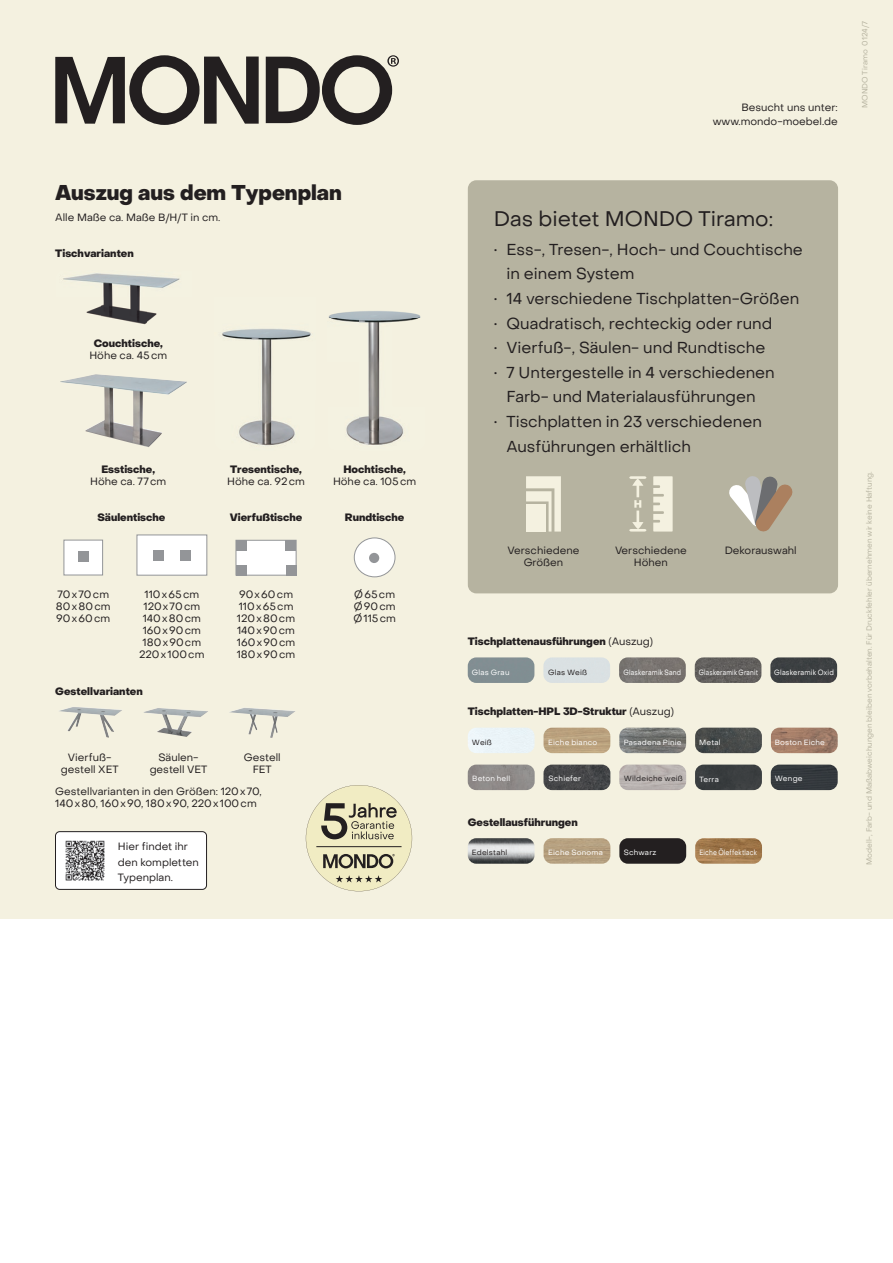
<style>
.page{position:relative;width:893px;height:1263px;background:#fff}
.page>*{position:absolute;margin:0;border:0;box-sizing:border-box;transform-origin:0 0}
.t1{font:800 21px "PP Object Sans";color:#231f20}
.t2{font:21px "PP Object Sans";color:#231f20}
.t3{font:15.75px/24.6px "PP Object Sans";color:#231f20}
.t4{font:10.5px/12px "PP Object Sans";color:#231f20;text-align:center}
.t5{font:800 10.5px "PP Object Sans";color:#231f20}
.t6{font:7.5px "PP Object Sans";color:#b6b3a0}
.t7{font:7.5px "PP Object Sans";letter-spacing:.025em;color:#fff}
.t8{font:7.5px "PP Object Sans";letter-spacing:.02em;color:#231f20}
.t9{font:7.5px "PP Object Sans";letter-spacing:.025em;color:#fff;scale:.82 1}
.t10{font:7.5px "PP Object Sans";letter-spacing:.025em;color:#fff;scale:.83 1}
.t11{font:7.5px "PP Object Sans";letter-spacing:.025em;color:#fff;scale:.85 1}
.t12{font:7.5px "PP Object Sans";letter-spacing:.025em;color:#fff;scale:.9 1}
.s1{font-weight:400}
</style>
<div class="page">
<div style="left:0;top:0;width:893px;height:918px;background:#f4f1e0"></div>
<svg style="left:266px;top:55px;width:133px;height:70px"></svg>
<svg style="left:55px;top:55px;width:204px;height:70px"></svg>
<div style="left:468px;top:180px;width:370px;height:413px;background:#b6b3a0;border-radius:9px"></div>
<svg style="left:306px;top:785px;width:106px;height:106px"></svg>
<div style="left:55px;top:832px;width:152px;height:57px;background:#fff;border-radius:4px"></div>
<div style="left:55px;top:831px;width:152px;height:59px;border:1px solid #231f20;border-radius:4px"></div>
<img style="left:65px;top:840px;width:40px;height:41px">
<svg style="left:729px;top:476px;width:64px;height:56px"></svg>
<svg style="left:653px;top:476px;width:20px;height:55px"></svg>
<svg style="left:629px;top:476px;width:17px;height:55px"></svg>
<svg style="left:526px;top:476px;width:35px;height:55px"></svg>
<div style="left:526px;top:504px;width:20px;height:27px;background:#f4f1e0"></div>
<img style="left:60px;top:374px;width:127px;height:73px">
<img style="left:63px;top:273px;width:117px;height:51px">
<img style="left:222px;top:329px;width:89px;height:117px">
<img style="left:328px;top:311px;width:93px;height:134px">
<div style="left:64px;top:540px;width:39px;height:35px;background:#fff;border:1px solid #939598"></div>
<div style="left:78px;top:552px;width:10px;height:10px;background:#939598"></div>
<div style="left:137px;top:534px;width:70px;height:42px;background:#fff;border:1px solid #939598"></div>
<div style="left:154px;top:550px;width:10px;height:10px;background:#939598"></div>
<div style="left:181px;top:550px;width:10px;height:10px;background:#939598"></div>
<div style="left:236px;top:540px;width:61px;height:36px;background:#fff;border:1px solid #939598"></div>
<div style="left:236px;top:540px;width:10px;height:10px;background:#939598"></div>
<div style="left:286px;top:540px;width:10px;height:10px;background:#939598"></div>
<div style="left:286px;top:565px;width:10px;height:10px;background:#939598"></div>
<div style="left:236px;top:565px;width:10px;height:10px;background:#939598"></div>
<div style="left:354px;top:538px;width:41px;height:39px;background:#fff;border-radius:50%"></div>
<div style="left:354px;top:537px;width:41px;height:40px;border:1px solid #939598;border-radius:50%"></div>
<div style="left:369px;top:553px;width:10px;height:10px;background:#939598;border-radius:50%"></div>
<img style="left:59px;top:707px;width:63px;height:31px">
<img style="left:144px;top:708px;width:64px;height:29px">
<img style="left:229px;top:708px;width:66px;height:30px">
<div style="left:695px;top:765px;width:67px;height:25px;background:#3a3e40"></div>
<img style="left:619px;top:765px;width:67px;height:25px">
<img style="left:468px;top:765px;width:67px;height:25px">
<img style="left:543px;top:765px;width:67px;height:25px">
<img style="left:771px;top:765px;width:67px;height:25px">
<img style="left:695px;top:728px;width:67px;height:25px">
<img style="left:619px;top:728px;width:67px;height:25px">
<div style="left:468px;top:728px;width:67px;height:25px;background:#ebf4f8"></div>
<img style="left:543px;top:728px;width:67px;height:25px">
<img style="left:771px;top:728px;width:67px;height:25px">
<img style="left:695px;top:657px;width:66px;height:26px">
<img style="left:619px;top:657px;width:67px;height:26px">
<img style="left:468px;top:657px;width:66px;height:26px">
<img style="left:543px;top:657px;width:67px;height:26px">
<img style="left:770px;top:657px;width:67px;height:26px">
<img style="left:695px;top:838px;width:67px;height:26px">
<svg style="left:619px;top:838px;width:67px;height:26px;background:#2f2b2b"></svg>
<img style="left:468px;top:838px;width:67px;height:26px">
<img style="left:544px;top:838px;width:66px;height:26px">
<h1 class="t1" style="left:55px;top:180px;width:288px">Auszug aus dem Typenplan</h1>
<p class="t4" style="left:55px;top:211px;width:167px">Alle Maße ca. Maße B/H/T in cm.</p>
<p class="t5" style="left:55px;top:247px;width:80px">Tischvarianten</p>
<p class="t5" style="left:94px;top:337px;width:71px">Couchtische,</p>
<p class="t4" style="left:89px;top:349px;width:79px">Höhe ca. 45 cm</p>
<p class="t5" style="left:101px;top:463px;width:55px">Esstische,</p>
<p class="t4" style="left:90px;top:476px;width:78px">Höhe ca. 77 cm</p>
<p class="t5" style="left:97px;top:510px;width:70px">Säulentische</p>
<p class="t5" style="left:230px;top:463px;width:73px">Tresentische,</p>
<p class="t4" style="left:227px;top:476px;width:79px">Höhe ca. 92 cm</p>
<p class="t5" style="left:230px;top:510px;width:74px">Vierfußtische</p>
<p class="t4" style="left:56px;top:589px;width:56px;text-align:left">70 x 70 cm<br>80 x 80 cm<br>90 x 60 cm</p>
<p class="t4" style="left:139px;top:589px;width:67px">110 x 65 cm<br>120 x 70 cm<br>140 x 80 cm<br>160 x 90 cm<br>180 x 90 cm<br>220 x 100 cm</p>
<p class="t5" style="left:55px;top:685px;width:89px">Gestellvarianten</p>
<p class="t4" style="left:237px;top:589px;width:60px;text-align:left">90 x 60 cm<br>110 x 65 cm<br>120 x 80 cm<br>140 x 90 cm<br>160 x 90 cm<br>180 x 90 cm</p>
<p class="t4" style="left:61px;top:751px;width:59px">Vierfuß&shy;gestell XET</p>
<p class="t4" style="left:150px;top:751px;width:59px">Säulen&shy;gestell VET</p>
<p class="t4" style="left:244px;top:751px;width:38px">Gestell<br>FET</p>
<p class="t4" style="left:55px;top:786px;width:208px;text-align:left">Gestellvarianten in den Größen: 120 x 70,<br>140 x 80, 160 x 90, 180 x 90, 220 x 100 cm</p>
<p class="t4" style="left:118px;top:838px;width:83px;line-height:15.8px;text-align:left">Hier findet ihr den kompletten<br>Typenplan.</p>
<p class="t5" style="left:343px;top:463px;width:64px">Hochtische,</p>
<p class="t4" style="left:333px;top:476px;width:85px">Höhe ca. 105 cm</p>
<p class="t5" style="left:345px;top:510px;width:61px">Rundtische</p>
<p class="t4" style="left:353px;top:589px;width:44px;text-align:justify">Ø 65 cm Ø 90 cm Ø 115 cm</p>
<p class="t4" style="left:713px;top:101px;width:126px;line-height:13.5px;text-align:right">Besucht uns unter: www.mondo-moebel.de</p>
<p class="t6" style="left:860px;top:108px;width:88px;rotate:-90deg">MONDO Tiramo 0124/7</p>
<h1 class="t2" style="left:494px;top:206px;width:281px">Das bietet MONDO Tiramo:</h1>
<h2 class="t3" style="left:506px;top:237px;width:298px;text-indent:-13px">• Ess-, Tresen-, Hoch- und Couchtische in einem System</h2>
<h2 class="t3" style="left:494px;top:286px;width:307px">• 14 verschiedene Tischplatten-Größen</h2>
<h2 class="t3" style="left:494px;top:311px;width:280px">• Quadratisch, rechteckig oder rund</h2>
<h2 class="t3" style="left:494px;top:335px;width:273px">• Vierfuß-, Säulen- und Rundtische</h2>
<h2 class="t3" style="left:494px;top:360px;width:282px;text-align:center">• 7 Untergestelle in 4 verschiedenen<br>Farb- und Materialausführungen</h2>
<h2 class="t3" style="left:506px;top:409px;width:257px;text-indent:-13px">• Tischplatten in 23 verschiedenen<br>Ausführungen erhältlich</h2>
<p class="t4" style="left:507px;top:545px;width:73px">Verschiedene<br>Größen</p>
<p class="t4" style="left:615px;top:545px;width:73px">Verschiedene</p>
<p class="t4" style="left:725px;top:544px;width:73px">Dekorauswahl</p>
<p class="t4" style="left:634px;top:557px;width:36px">Höhen</p>
<p class="t5" style="left:468px;top:635px;width:187px">Tischplattenausführungen <span class="s1">(Auszug)</span></p>
<p class="t7" style="left:472px;top:667px;width:39px">Glas Grau</p>
<p class="t8" style="left:548px;top:667px;width:40px">Glas Weiß</p>
<p class="t11" style="left:623px;top:667px;width:69px">Glaskeramik Sand</p>
<p class="t9" style="left:699px;top:667px;width:74px">Glaskeramik Granit</p>
<p class="t12" style="left:774px;top:667px;width:68px">Glaskeramik Oxid</p>
<p class="t5" style="left:468px;top:705px;width:208px">Tischplatten-HPL 3D-Struktur <span class="s1">(Auszug)</span></p>
<p class="t8" style="left:472px;top:738px;width:22px">Weiß</p>
<p class="t7" style="left:548px;top:738px;width:51px">Eiche bianco</p>
<p class="t7" style="left:624px;top:738px;width:59px">Pasadena Pinie</p>
<p class="t7" style="left:699px;top:738px;width:23px">Metal</p>
<p class="t7" style="left:775px;top:737px;width:52px">Boston Eiche</p>
<p class="t7" style="left:472px;top:774px;width:40px">Beton hell</p>
<p class="t7" style="left:548px;top:774px;width:34px">Schiefer</p>
<p class="t8" style="left:624px;top:774px;width:61px">Wildeiche weiß</p>
<p class="t7" style="left:699px;top:775px;width:21px">Terra</p>
<p class="t7" style="left:775px;top:774px;width:29px">Wenge</p>
<p class="t5" style="left:468px;top:815px;width:111px">Gestellausführungen</p>
<p class="t8" style="left:472px;top:848px;width:37px">Edelstahl</p>
<p class="t7" style="left:548px;top:848px;width:56px">Eiche Sonoma</p>
<p class="t7" style="left:624px;top:848px;width:34px">Schwarz</p>
<p class="t10" style="left:699px;top:848px;width:71px">Eiche Öleffektlack</p>
<p class="t6" style="left:864px;top:865px;width:395px;rotate:-90deg">Modell-, Farb- und Maßabweichungen bleiben vorbehalten. Für Druckfehler übernehmen wir keine Haftung.</p>
</div>
